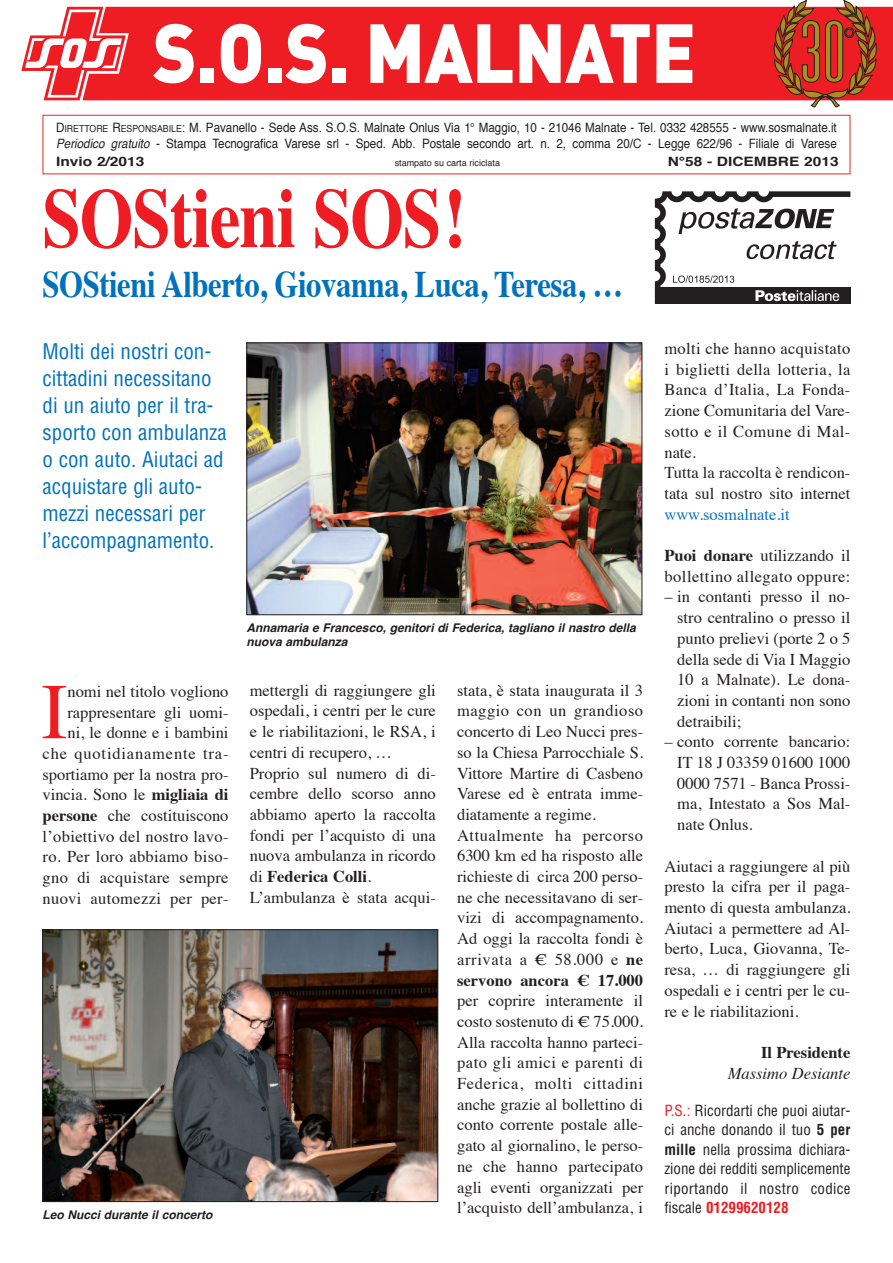
<style>
.page{position:relative;width:893px;height:1263px;background:#fff}
.page>*{position:absolute;margin:0;border:0;box-sizing:border-box;transform-origin:0 0}
.t1{font:700 84px "Times";letter-spacing:-.015em;color:#ee1d23;scale:.82 1}
.t2{font:79.05px "Times";color:#ee1d23}
.t3{font:700 37.5px "Times";letter-spacing:-.015em;color:#0072bc;scale:.82 1}
.t4{font:condensed 21px/27px "Helvetica";color:#0072bc}
.t5{font:16.5px/20.7px "Times";color:#231f20;text-align:justify}
.t6{font:16.5px/20.7px "Times";letter-spacing:.02em;color:#231f20}
.t7{font:16.5px/20.7px "Times";letter-spacing:.03em;color:#231f20}
.t8{font:16.5px "Times";color:#0072bc}
.t9{font:italic 16.5px "Times";color:#231f20}
.t10{font:700 16.5px "Times";color:#231f20}
.t11{font:condensed 15px/19.4px "Helvetica";letter-spacing:.01em;color:#231f20;text-align:justify}
.t12{font:12.9px/15.9px "Helvetica";color:#231f20;scale:.9 1}
.t13{font:700 12.9px "Helvetica";color:#231f20;scale:1.2 1}
.t14{font:italic 700 12px/13.5px "Helvetica";color:#231f20}
.t15{font:9px "Helvetica";color:#231f20}
.s1{font-size:9.6px}
.s2{font-style:italic}
.s3{font-weight:700}
.s4{color:#ee1d23}
.s5{font-weight:700;color:#ee1d23}
</style>
<div class="page">
<div style="left:126px;top:7px;width:767px;height:93px;background:#ee1d23"></div>
<svg style="left:21px;top:7px;width:105px;height:93px"></svg>
<svg style="left:153px;top:24px;width:41px;height:59px"></svg>
<div style="left:200px;top:68px;width:14px;height:15px;background:#fff"></div>
<svg style="left:221px;top:24px;width:40px;height:59px"></svg>
<div style="left:268px;top:68px;width:13px;height:15px;background:#fff"></div>
<svg style="left:285px;top:24px;width:41px;height:59px"></svg>
<div style="left:332px;top:68px;width:14px;height:15px;background:#fff"></div>
<svg style="left:370px;top:24px;width:142px;height:59px"></svg>
<svg style="left:519px;top:24px;width:131px;height:59px"></svg>
<svg style="left:656px;top:24px;width:36px;height:59px"></svg>
<svg style="left:774px;top:0;width:102px;height:107px;background:#ba513a"></svg>
<div style="left:655px;top:287px;width:195px;height:17px;background:#231f20"></div>
<svg style="left:655px;top:191px;width:195px;height:111px"></svg>
<img style="left:249px;top:345px;width:391px;height:268px">
<div style="left:247px;top:343px;width:395px;height:272px;border:1px solid #231f20"></div>
<div style="left:43px;top:115px;width:807px;height:59px;border:1px solid #ea2924"></div>
<img style="left:45px;top:931px;width:391px;height:269px">
<div style="left:43px;top:929px;width:395px;height:273px;border:1px solid #231f20"></div>
<p class="t12" style="left:56px;top:121px;width:869px">D<span class="s1">irettore</span> r<span class="s1">esponsabile</span>: M. pavanello - sede ass. s.o.s. Malnate onlus Via 1° Maggio, 10 - 21046 Malnate - tel. 0332 428555 - www.sosmalnate.it<br><span class="s2">Periodico gratuito</span> - stampa tecnografica Varese srl - sped. abb. postale secondo art. n. 2, comma 20/C - legge 622/96 - Filiale di Varese</p>
<p class="t13" style="left:56px;top:156px;width:75px">Invio 2/2013</p>
<p class="t15" style="left:395px;top:159px;width:107px">stampato su carta riciclata</p>
<p class="t13" style="left:668px;top:156px;width:144px">N°58 - DICEMBRE 2013</p>
<h1 class="t1" style="left:43px;top:184px;width:519px">SOStieni SOS!</h1>
<h3 class="t3" style="left:43px;top:268px;width:710px">SOStieni Alberto, Giovanna, Luca, Teresa, …</h3>
<p class="t4" style="left:43px;top:338px;width:186px">Molti dei nostri con&shy;cittadini necessitano di un aiuto per il tra&shy;sporto con ambulanza o con auto. Aiutaci ad acquistare gli auto&shy;mezzi necessari per l’accompagnamento.</p>
<p class="t14" style="left:247px;top:622px;width:391px">Annamaria e Francesco, genitori di Federica, tagliano il nastro della nuova ambulanza</p>
<p class="t5" style="left:43px;top:682px;width:188px;text-align:right">nomi nel titolo vogliono rappresentare gli uomi-<br>ni, le donne e i bambini che quotidianamente tra&shy;sportiamo per la nostra pro&shy;vincia. Sono le <span class="s3">migliaia di persone</span> che costituiscono l’obiettivo del nostro lavo&shy;ro. Per loro abbiamo biso&shy;gno di acquistare sempre nuovi automezzi per per-</p>
<p class="t5" style="left:250px;top:681px;width:188px;text-align:left">mettergli di raggiungere gli ospedali, i centri per le cure e le riabilitazioni, le RSA, i centri di recupero, …<br>Proprio sul numero di di&shy;cembre dello scorso anno abbiamo aperto la raccolta fondi per l’acquisto di una nuova ambulanza in ricordo di <span class="s3">Federica Colli</span>.<br>L’ambulanza è stata acqui-</p>
<p class="t5" style="left:457px;top:681px;width:188px;text-align:left">stata, è stata inaugurata il 3 maggio con un grandioso concerto di Leo Nucci pres&shy;so la Chiesa Parrocchiale S.<br>Vittore Martire di Casbeno<br>Varese ed è entrata imme&shy;diatamente a regime.<br>Attualmente ha percorso<br>6300 km ed ha risposto alle richieste di circa 200 perso&shy;ne che necessitavano di ser&shy;vizi di accompagnamento.<br>Ad oggi la raccolta fondi è arrivata a € 58.000 e <span class="s3">ne servono ancora € 17.000</span></p>
<p class="t5" style="left:457px;top:992px;width:188px">per coprire interamente il costo sostenuto di € 75.000.<br>Alla raccolta hanno parteci&shy;pato gli amici e parenti di Federica, molti cittadini anche grazie al bollettino di conto corrente postale alle&shy;gato al giornalino, le perso&shy;ne che hanno partecipato agli eventi organizzati per l’acquisto dell’ambulanza, i</p>
<h2 class="t2" style="left:41px;top:679px;width:28px">I</h2>
<p class="t14" style="left:43px;top:1209px;width:171px">Leo Nucci durante il concerto</p>
<p class="t6" style="left:664px;top:340px;width:188px">molti che hanno acquistato i biglietti della lotteria, la<br>Banca d’Italia, La Fonda&shy;zione Comunitaria del Vare&shy;sotto e il Comune di Mal&shy;nate.<br>Tutta la raccolta è rendicon&shy;tata sul nostro sito internet</p>
<p class="t8" style="left:664px;top:507px;width:127px">www.sosmalnate.it</p>
<p class="t7" style="left:664px;top:547px;width:188px"><span class="s3">Puoi donare</span> utilizzando il bollettino allegato oppure:</p>
<p class="t5" style="left:677px;top:588px;width:175px;text-indent:-13px">– in contanti presso il no&shy;stro centralino o presso il punto prelievi (porte 2 o 5 della sede di Via I Maggio 10 a Malnate). Le dona&shy;zioni in contanti non sono detraibili;</p>
<p class="t5" style="left:677px;top:733px;width:175px;text-indent:-13px">– conto corrente bancario:<br>IT 18 J 03359 01600 1000<br>0000 7571 - Banca Prossi&shy;ma, Intestato a Sos Mal&shy;nate Onlus.</p>
<p class="t5" style="left:664px;top:857px;width:188px">Aiutaci a raggiungere al più presto la cifra per il paga&shy;mento di questa ambulanza.<br>Aiutaci a permettere ad Al&shy;berto, Luca, Giovanna, Te&shy;resa, … di raggiungere gli ospedali e i centri per le cu&shy;re e le riabilitazioni.</p>
<p class="t10" style="left:761px;top:1045px;width:91px">Il Presidente</p>
<p class="t9" style="left:728px;top:1066px;width:124px">Massimo Desiante</p>
<p class="t11" style="left:664px;top:1101px;width:188px"><span class="s4">P.S.:</span> Ricordarti che puoi aiutar&shy;ci anche donando il tuo <span class="s3">5 per mille</span> nella prossima dichiara&shy;zione dei redditi semplicemente riportando il nostro codice fiscale <span class="s5">01299620128</span></p>
</div>
